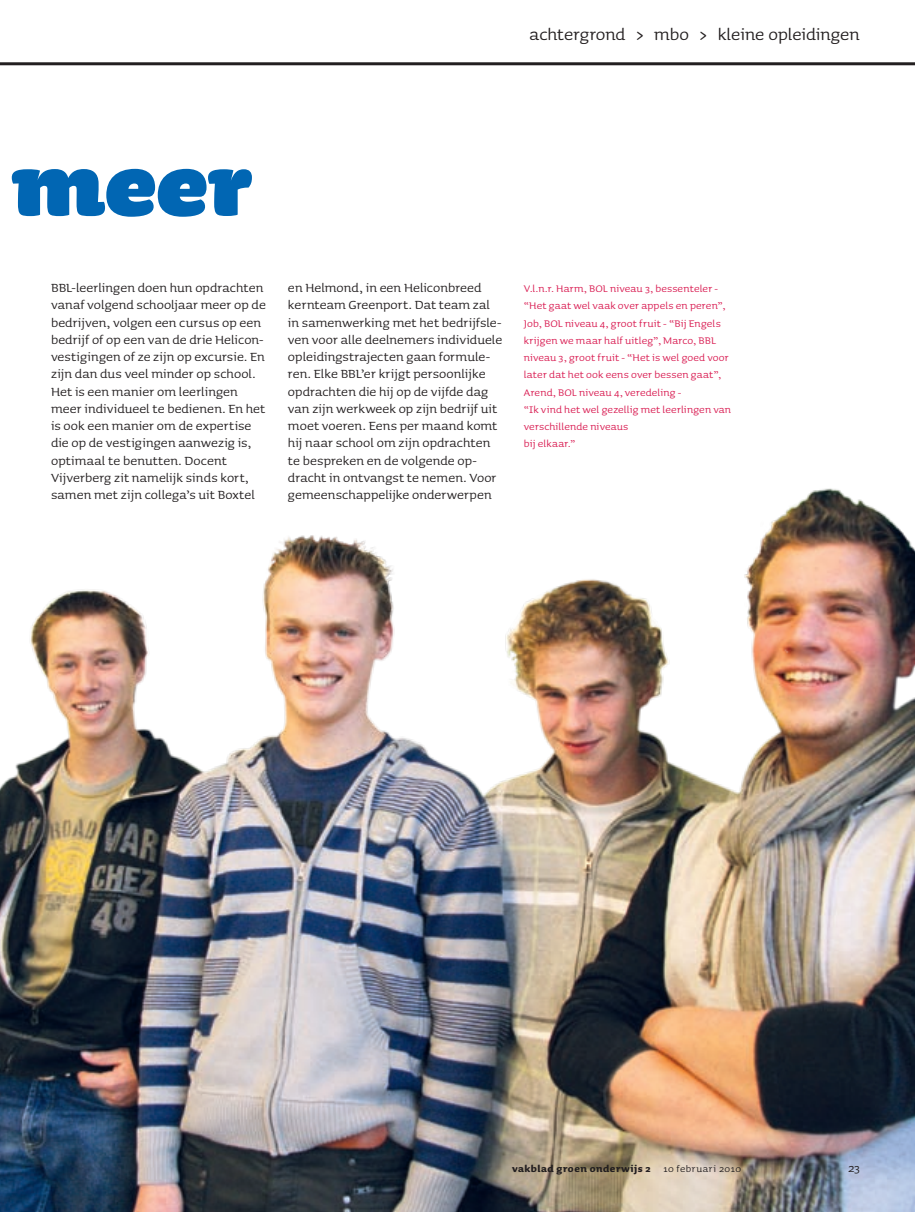
<style>
.page{position:relative;width:915px;height:1212px;background:#fff}
.page>*{position:absolute;margin:0;border:0;box-sizing:border-box;transform-origin:0 0}
.t1{font:900 105.75px "Sauna";color:#0166b3}
.t2{font:21px "Sauna";color:#231f20}
.t3{font:15.75px/17.2px "Sauna";letter-spacing:.005em;color:#231f20}
.t4{font:15px "Sauna";color:#231f20}
.t5{font:12.75px/17.2px "Sauna";letter-spacing:.01em;color:#d91c52}
.t6{font:700 12px "Sauna";letter-spacing:.04em;color:#231f20}
.s1{font-weight:400}
</style>
<div class="page">
<img style="left:0;top:488px;width:914px;height:724px">
<hr style="left:0;top:62px;width:914px;height:3px;background:#231f20">
<h1 class="t1" style="left:12px;top:125px;width:242px">meer</h1>
<h2 class="t2" style="left:529px;top:23px;width:331px">achtergrond &gt; mbo &gt; kleine opleidingen</h2>
<p class="t3" style="left:51px;top:279px;width:216px">BBL-leerlingen doen hun opdrachten vanaf volgend schooljaar meer op de bedrijven, volgen een cursus op een bedrijf of op een van de drie Helicon&shy;vestigingen of ze zijn op excursie. En zijn dan dus veel minder op school.<br>Het is een manier om leerlingen meer individueel te bedienen. En het is ook een manier om de expertise die op de vestigingen aanwezig is, optimaal te benutten. Docent Vijverberg zit namelijk sinds kort, samen met zijn collega’s uit Boxtel</p>
<p class="t3" style="left:288px;top:279px;width:216px">en Helmond, in een Heliconbreed kernteam Greenport. Dat team zal in samenwerking met het bedrijfsle&shy;ven voor alle deelnemers individuele opleidingstrajecten gaan formule&shy;ren. Elke BBL’er krijgt persoonlijke opdrachten die hij op de vijfde dag van zijn werkweek op zijn bedrijf uit moet voeren. Eens per maand komt hij naar school om zijn opdrachten te bespreken en de volgende op&shy;dracht in ontvangst te nemen. Voor gemeenschappelijke onderwerpen</p>
<p class="t5" style="left:523px;top:280px;width:209px">V.l.n.r. Harm, BOL niveau 3, bessenteler - “Het gaat wel vaak over appels en peren”, Job, BOL niveau 4, groot fruit - “Bij Engels krijgen we maar half uitleg”, Marco, BBL niveau 3, groot fruit - “Het is wel goed voor later dat het ook eens over bessen gaat”, Arend, BOL niveau 4, veredeling -<br>“Ik vind het wel gezellig met leerlingen van verschillende niveaus<br>bij elkaar.”</p>
<p class="t6" style="left:512px;top:1162px;width:230px">vakblad groen onderwijs 2 <span class="s1">10 februari 2010</span></p>
<p class="t4" style="left:847px;top:1160px;width:13px">23</p>
</div>
